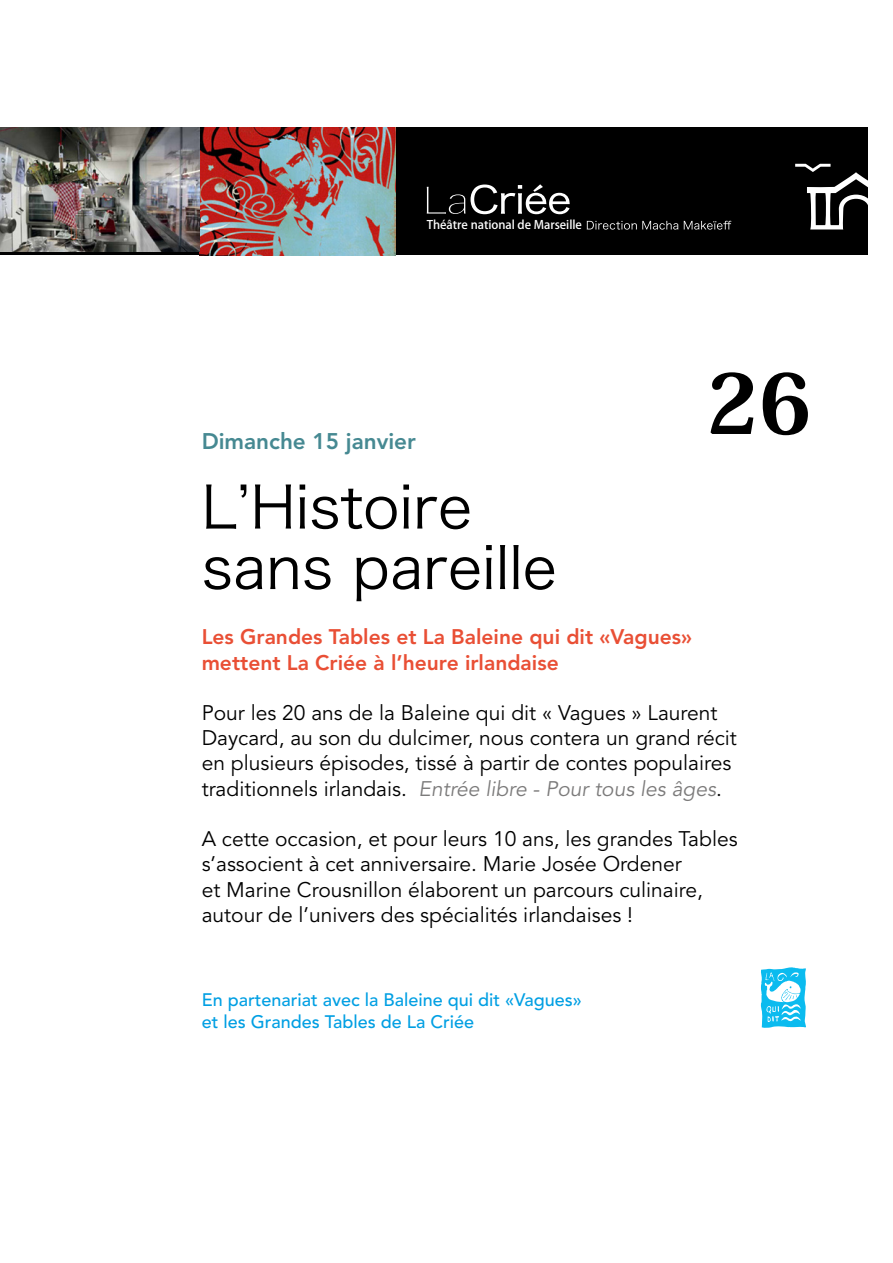
<style>
.page{position:relative;width:893px;height:1263px;background:#fff}
.page>*{position:absolute;margin:0;border:0;box-sizing:border-box;transform-origin:0 0}
.t1{font:800 82.5px "Koz Min Pro";color:#000}
.t2{font:57.9px/60.4px "Hira Kaku Pro W3";color:#000}
.t3{font:800 22.5px "Avenir LT Std";color:#468992}
.t4{font:21px/25.2px "Avenir LT Std";color:#000}
.t5{font:800 21px/25.2px "Avenir LT Std";color:#e94f35}
.t6{font:500 18px/21.6px "Avenir LT Std";color:#009fe3}
.t7{font:500 11.85px "Koz Go Pro";color:#fff}
.s1{font-style:italic;color:#7c7b7b}
</style>
<div class="page">
<div style="left:0;top:128px;width:867px;height:127px;background:#000"></div>
<svg style="left:587px;top:221px;width:91px;height:9px"></svg>
<svg style="left:684px;top:221px;width:47px;height:9px"></svg>
<svg style="left:427px;top:187px;width:38px;height:27px"></svg>
<svg style="left:471px;top:184px;width:99px;height:30px"></svg>
<svg style="left:795px;top:164px;width:73px;height:65px"></svg>
<img style="left:200px;top:128px;width:195px;height:127px">
<img style="left:0;top:128px;width:200px;height:123px">
<svg style="left:761px;top:967px;width:45px;height:61px"></svg>
<p class="t7" style="left:427px;top:217px;width:157px">Théâtre national de Marseille</p>
<h1 class="t1" style="left:706px;top:342px;width:107px">26</h1>
<p class="t3" style="left:202px;top:428px;width:216px">Dimanche 15 janvier</p>
<h2 class="t2" style="left:202px;top:473px;width:357px">L’Histoire sans pareille</h2>
<p class="t5" style="left:202px;top:624px;width:492px">Les Grandes Tables et La Baleine qui dit «Vagues» mettent La Criée à l’heure irlandaise</p>
<p class="t4" style="left:202px;top:701px;width:537px">Pour les 20 ans de la Baleine qui dit « Vagues » Laurent Daycard, au son du dulcimer, nous contera un grand récit en plusieurs épisodes, tissé à partir de contes populaires traditionnels irlandais. <span class="s1">Entrée libre - Pour tous les âges</span>.</p>
<p class="t4" style="left:202px;top:827px;width:537px">A cette occasion, et pour leurs 10 ans, les grandes Tables s’associent à cet anniversaire. Marie Josée Ordener<br>et Marine Crousnillon élaborent un parcours culinaire, autour de l’univers des spécialités irlandaises !</p>
<p class="t6" style="left:202px;top:990px;width:382px">En partenariat avec la Baleine qui dit «Vagues» et les Grandes Tables de La Criée</p>
</div>
